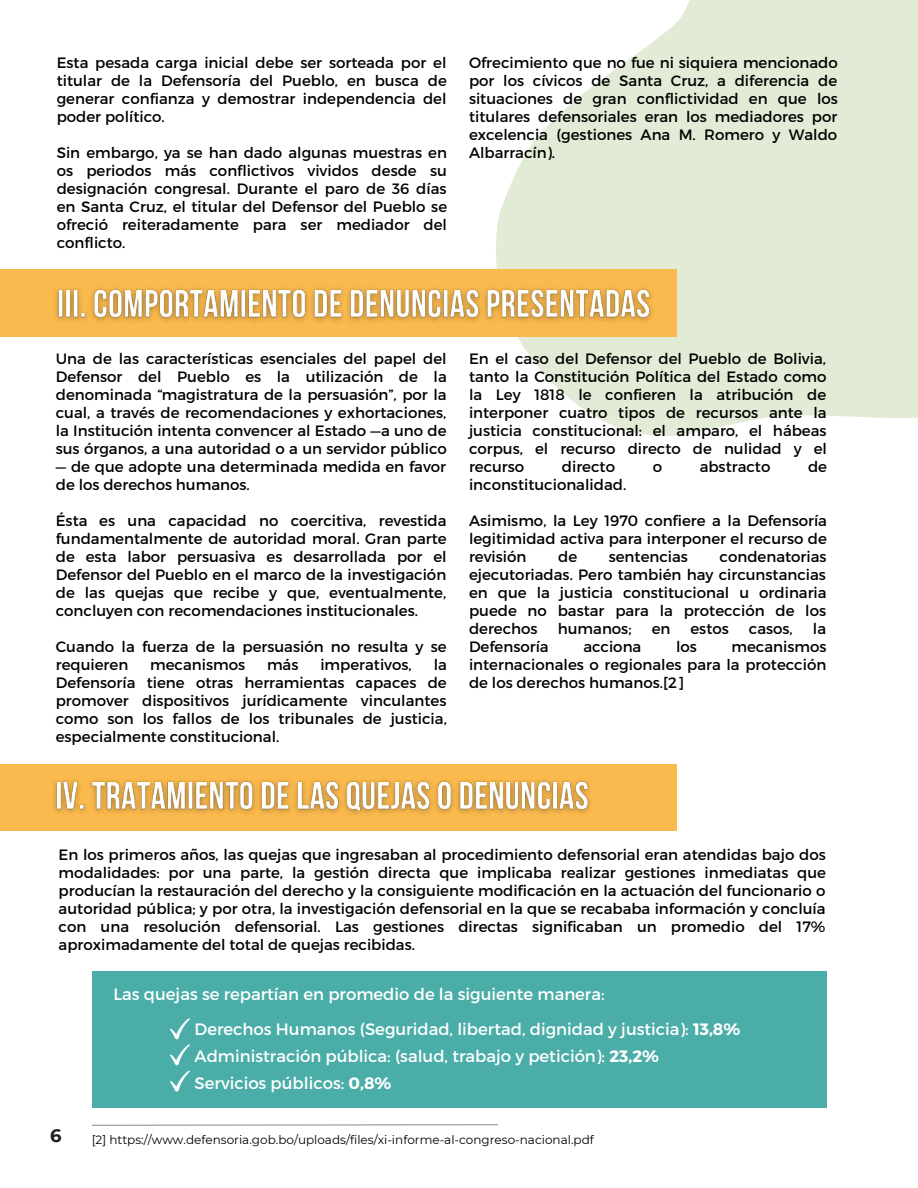
<style>
.page{position:relative;width:918px;height:1188px;background:#fff}
.page>*{position:absolute;margin:0;border:0;box-sizing:border-box;transform-origin:0 0}
.t1{font:700 18px "Montserrat";color:#1c2120}
.t2{font:16.5px/34.7px "Montserrat";color:#fff}
.t3{font:15px/18px "Montserrat";color:#000;text-align:justify}
.t4{font:12px "Montserrat";color:#000}
.s1{font-weight:700}
</style>
<div class="page">
<div style="left:92px;top:971px;width:734px;height:137px;background:#4bada8"></div>
<svg style="left:496px;top:0;width:422px;height:436px;fill:#e1ebd5"></svg>
<div style="left:0;top:269px;width:677px;height:67px;background:#fbba4d"></div>
<img style="left:49px;top:287px;width:611px;height:51px">
<div style="left:0;top:764px;width:677px;height:67px;background:#fbba4d"></div>
<img style="left:53px;top:779px;width:538px;height:36px">
<svg style="left:170px;top:1018px;width:20px;height:74px"></svg>
<svg style="left:91px;top:1124px;width:407px;height:2px"></svg>
<p class="t3" style="left:57px;top:53px;width:392px">Esta pesada carga inicial debe ser sorteada por el titular de la Defensoría del Pueblo, en busca de generar confianza y demostrar independencia del poder político.</p>
<p class="t3" style="left:57px;top:143px;width:392px">Sin embargo, ya se han dado algunas muestras en os periodos más conflictivos vividos desde su designación congresal. Durante el paro de 36 días en Santa Cruz, el titular del Defensor del Pueblo se ofreció reiteradamente para ser mediador del conflicto.</p>
<p class="t3" style="left:469px;top:53px;width:370px">Ofrecimiento que no fue ni siquiera mencionado por los cívicos de Santa Cruz, a diferencia de situaciones de gran conflictividad en que los titulares defensoriales eran los mediadores por excelencia (gestiones Ana M. Romero y Waldo Albarracín).</p>
<p class="t3" style="left:56px;top:349px;width:393px">Una de las características esenciales del papel del Defensor del Pueblo es la utilización de la denominada “magistratura de la persuasión”, por la cual, a través de recomendaciones y exhortaciones, la Institución intenta convencer al Estado —a uno de sus órganos, a una autoridad o a un servidor público</p>
<p class="t3" style="left:56px;top:457px;width:392px">— de que adopte una determinada medida en favor de los derechos humanos.</p>
<p class="t3" style="left:56px;top:511px;width:392px">Ésta es una capacidad no coercitiva, revestida fundamentalmente de autoridad moral. Gran parte de esta labor persuasiva es desarrollada por el Defensor del Pueblo en el marco de la investigación de las quejas que recibe y que, eventualmente, concluyen con recomendaciones institucionales.</p>
<p class="t3" style="left:56px;top:637px;width:392px">Cuando la fuerza de la persuasión no resulta y se requieren</p>
<p class="t3" style="left:150px;top:655px;width:97px">mecanismos</p>
<p class="t3" style="left:267px;top:655px;width:33px">más</p>
<p class="t3" style="left:320px;top:655px;width:93px">imperativos,</p>
<p class="t3" style="left:56px;top:655px;width:393px;text-indent:378px">la Defensoría tiene otras herramientas capaces de promover dispositivos jurídicamente vinculantes como son los fallos de los tribunales de justicia, especialmente constitucional.</p>
<p class="t3" style="left:469px;top:349px;width:360px">En el caso del Defensor del Pueblo de Bolivia, tanto la Constitución Política del Estado como la Ley 1818 le confieren la atribución de interponer cuatro tipos de recursos ante la justicia constitucional: el amparo, el hábeas corpus, el recurso directo de nulidad y el recurso</p>
<p class="t3" style="left:562px;top:457px;width:55px">directo</p>
<p class="t3" style="left:653px;top:457px;width:11px">o</p>
<p class="t3" style="left:700px;top:457px;width:72px">abstracto</p>
<p class="t3" style="left:808px;top:457px;width:21px">de</p>
<p class="t3" style="left:469px;top:475px;width:159px">inconstitucionalidad.</p>
<p class="t3" style="left:469px;top:511px;width:360px">Asimismo, la Ley 1970 confiere a la Defensoría legitimidad activa para interponer el recurso de revisión</p>
<p class="t3" style="left:469px;top:547px;width:359px;text-indent:251px">condenatorias ejecutoriadas. Pero también hay circunstancias en que la justicia constitucional u ordinaria puede no bastar para la protección de los derechos</p>
<p class="t3" style="left:558px;top:547px;width:21px">de</p>
<p class="t3" style="left:609px;top:547px;width:81px">sentencias</p>
<p class="t3" style="left:558px;top:619px;width:75px">humanos;</p>
<p class="t3" style="left:652px;top:619px;width:20px">en</p>
<p class="t3" style="left:691px;top:619px;width:40px">estos</p>
<p class="t3" style="left:749px;top:619px;width:45px">casos,</p>
<p class="t3" style="left:813px;top:619px;width:15px">la</p>
<p class="t3" style="left:469px;top:637px;width:81px">Defensoría</p>
<p class="t3" style="left:583px;top:637px;width:60px">acciona</p>
<p class="t3" style="left:676px;top:637px;width:22px">los</p>
<p class="t3" style="left:469px;top:637px;width:359px;text-indent:262px">mecanismos internacionales o regionales para la protección de los derechos humanos.[2]</p>
<p class="t3" style="left:59px;top:845px;width:769px">En los primeros años, las quejas que ingresaban al procedimiento defensorial eran atendidas bajo dos modalidades: por una parte, la gestión directa que implicaba realizar gestiones inmediatas que producían la restauración del derecho y la consiguiente modificación en la actuación del funcionario o autoridad pública; y por otra, la investigación defensorial en la que se recababa información y concluía con una resolución defensorial. Las gestiones directas significaban un promedio del 17% aproximadamente del total de quejas recibidas.</p>
<p class="t2" style="left:195px;top:976px;width:547px;text-indent:-81px">Las quejas se repartían en promedio de la siguiente manera:<br>Derechos Humanos (Seguridad, libertad, dignidad y justicia): <span class="s1">13,8%</span></p>
<p class="t2" style="left:195px;top:1041px;width:466px;line-height:27px">Administración pública: (salud, trabajo y petición): <span class="s1">23,2%<br></span>Servicios públicos: <span class="s1">0,8%</span></p>
<p class="t1" style="left:50px;top:1125px;width:13px">6</p>
<p class="t4" style="left:92px;top:1132px;width:504px">[2] https://www.defensoria.gob.bo/uploads/files/xi-informe-al-congreso-nacional.pdf</p>
</div>
